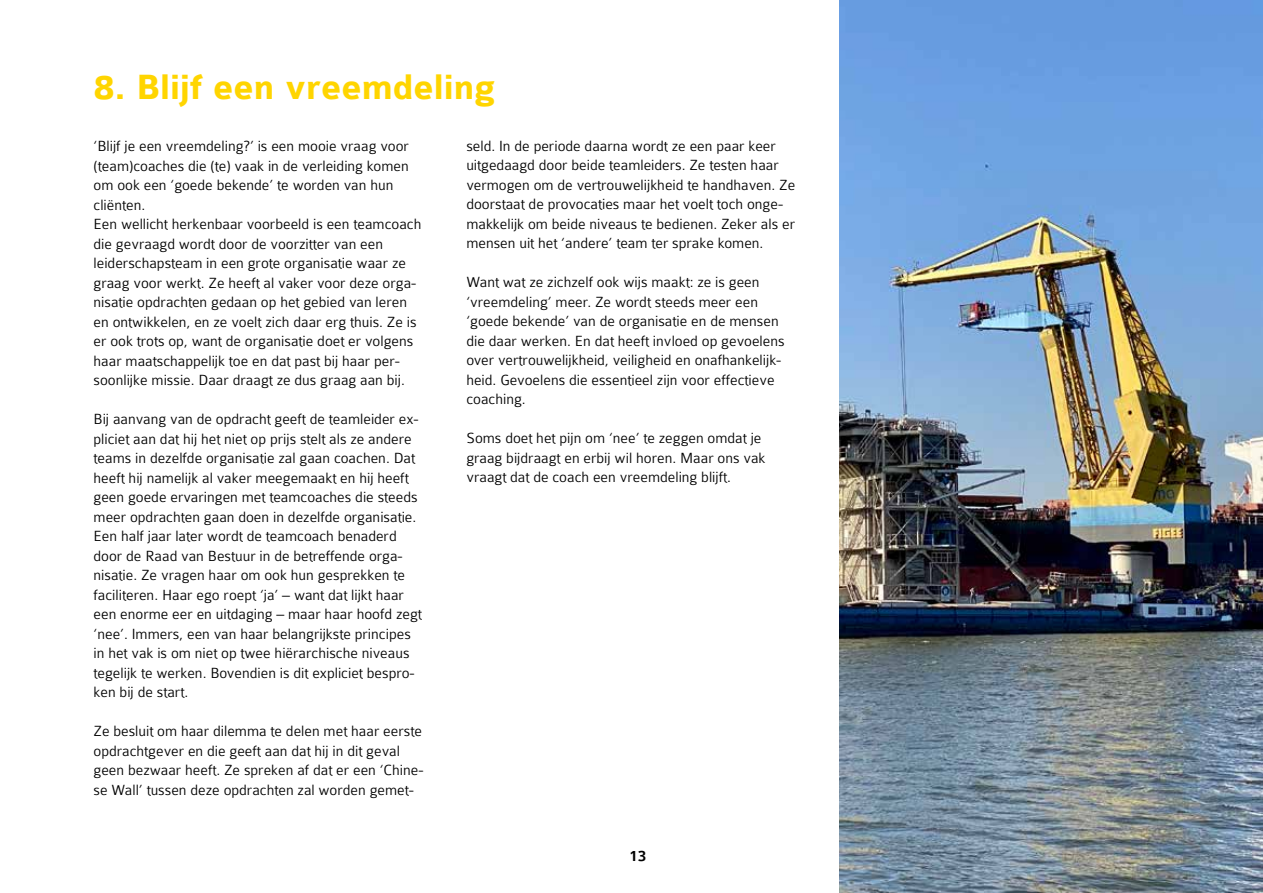
<style>
.page{position:relative;width:1263px;height:893px;background:#fff}
.page>*{position:absolute;margin:0;border:0;box-sizing:border-box;transform-origin:0 0}
.t1{font:700 37.5px "Colaborate";color:#ffd500}
.t2{font:500 16.5px "Colaborate";color:#000}
.t3{font:300 15.75px/19.5px "Colaborate";color:#000}
</style>
<div class="page">
<img style="left:839px;top:0;width:424px;height:893px">
<h1 class="t1" style="left:94px;top:67px;width:404px">8. Blijf een vreemdeling</h1>
<p class="t3" style="left:94px;top:136px;width:329px">‘Blijf je een vreemdeling?’ is een mooie vraag voor (team)coaches die (te) vaak in de verleiding komen om ook een ‘goede bekende’ te worden van hun cliënten.<br>Een wellicht herkenbaar voorbeeld is een teamcoach die gevraagd wordt door de voorzitter van een leiderschapsteam in een grote organisatie waar ze graag voor werkt. Ze heeft al vaker voor deze orga&shy;nisatie opdrachten gedaan op het gebied van leren en ontwikkelen, en ze voelt zich daar erg thuis. Ze is er ook trots op, want de organisatie doet er volgens haar maatschappelijk toe en dat past bij haar per&shy;soonlijke missie. Daar draagt ze dus graag aan bij.</p>
<p class="t3" style="left:94px;top:409px;width:330px">Bij aanvang van de opdracht geeft de teamleider ex&shy;pliciet aan dat hij het niet op prijs stelt als ze andere teams in dezelfde organisatie zal gaan coachen. Dat heeft hij namelijk al vaker meegemaakt en hij heeft geen goede ervaringen met teamcoaches die steeds meer opdrachten gaan doen in dezelfde organisatie.<br>Een half jaar later wordt de teamcoach benaderd door de Raad van Bestuur in de betreffende orga&shy;nisatie. Ze vragen haar om ook hun gesprekken te faciliteren. Haar ego roept ‘ja’ – want dat lijkt haar een enorme eer en uitdaging – maar haar hoofd zegt ‘nee’. Immers, een van haar belangrijkste principes in het vak is om niet op twee hiërarchische niveaus tegelijk te werken. Bovendien is dit expliciet bespro&shy;ken bij de start.</p>
<p class="t3" style="left:94px;top:721px;width:332px">Ze besluit om haar dilemma te delen met haar eerste opdrachtgever en die geeft aan dat hij in dit geval geen bezwaar heeft. Ze spreken af dat er een ‘Chine&shy;se Wall’ tussen deze opdrachten zal worden gemet-</p>
<p class="t3" style="left:466px;top:136px;width:330px">seld. In de periode daarna wordt ze een paar keer uitgedaagd door beide teamleiders. Ze testen haar vermogen om de vertrouwelijkheid te handhaven. Ze doorstaat de provocaties maar het voelt toch onge&shy;makkelijk om beide niveaus te bedienen. Zeker als er mensen uit het ‘andere’ team ter sprake komen.</p>
<p class="t3" style="left:466px;top:273px;width:320px">Want wat ze zichzelf ook wijs maakt: ze is geen ‘vreemdeling’ meer. Ze wordt steeds meer een ‘goede bekende’ van de organisatie en de mensen die daar werken. En dat heeft invloed op gevoelens over vertrouwelijkheid, veiligheid en onafhankelijk&shy;heid. Gevoelens die essentieel zijn voor effectieve coaching.</p>
<p class="t3" style="left:466px;top:429px;width:301px">Soms doet het pijn om ‘nee’ te zeggen omdat je graag bijdraagt en erbij wil horen. Maar ons vak vraagt dat de coach een vreemdeling blijft.</p>
<p class="t2" style="left:629px;top:847px;width:19px">13</p>
</div>
